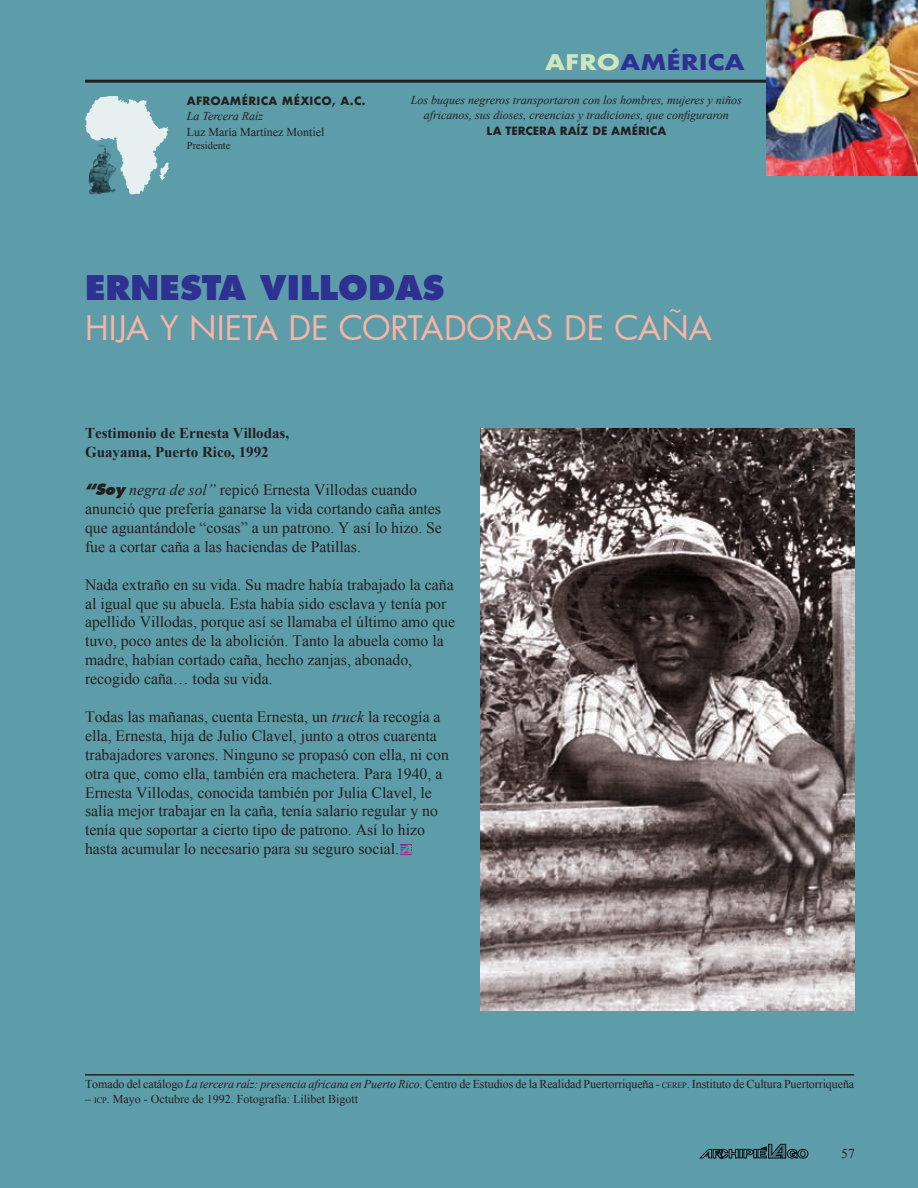
<style>
.page{position:relative;width:918px;height:1188px;background:#5d9da9}
.page>*{position:absolute;margin:0;border:0;box-sizing:border-box;transform-origin:0 0}
.t1{font:33px "Futura";color:#f9b4a2}
.t2{font:800 33px "Futura";color:#2e3092}
.t3{font:700 21px "Futura";color:#2e3092;scale:1.2 1}
.t4{font:15.75px/18.9px "Times New Roman";color:#231f20}
.t5{font:700 15px/18.9px "Times New Roman";color:#231f20}
.t6{font:13.5px "Times New Roman";color:#231f20}
.t7{font:12px "Times New Roman";letter-spacing:-.005em;color:#231f20}
.t8{font:italic 12px/14.4px "Times New Roman";color:#231f20;text-align:center}
.t9{font:700 11.1px "Futura";letter-spacing:.025em;color:#231f20}
.t10{font:700 11.1px "Futura";letter-spacing:.005em;color:#231f20}
.t11{font:10.5px "Times New Roman";color:#231f20}
.s1{color:#d0e6c1}
.s2{font-family:"Futura BT";font-weight:900;font-style:italic}
.s3{font-style:italic}
.s4{font-size:8.4px}
</style>
<div class="page">
<hr style="left:85px;top:80px;width:769px;height:3px;background:#231f20">
<img style="left:767px;top:0;width:151px;height:175px">
<svg style="left:85px;top:96px;width:83px;height:99px"></svg>
<img style="left:89px;top:141px;width:28px;height:53px">
<hr style="left:85px;top:1074px;width:769px;height:2px;background:#231f20">
<img style="left:480px;top:428px;width:374px;height:583px">
<svg style="left:699px;top:1144px;width:109px;height:15px"></svg>
<svg style="left:401px;top:844px;width:11px;height:11px"></svg>
<p class="t9" style="left:187px;top:94px;width:180px">AFROAMÉRICA MÉXICO, A.C.</p>
<p class="t8" style="left:187px;top:108px;width:78px">La Tercera Raíz</p>
<p class="t7" style="left:187px;top:126px;width:139px">Luz María Martínez Montiel</p>
<p class="t11" style="left:187px;top:139px;width:45px">Presidente</p>
<h2 class="t3" style="left:545px;top:48px;width:168px"><span class="s1">AFRO</span>AMÉRICA</h2>
<p class="t8" style="left:411px;top:93px;width:333px">Los buques negreros transportaron con los hombres, mujeres y niños africanos, sus dioses, creencias y tradiciones, que configuraron</p>
<p class="t10" style="left:486px;top:124px;width:182px">LA TERCERA RAÍZ DE AMÉRICA</p>
<h1 class="t2" style="left:85px;top:267px;width:361px">ERNESTA VILLODAS</h1>
<h1 class="t1" style="left:85px;top:305px;width:628px">HIJA Y NIETA DE CORTADORAS DE CAÑA</h1>
<p class="t5" style="left:85px;top:424px;width:206px">Testimonio de Ernesta Villodas,<br>Guayama, Puerto Rico, 1992</p>
<p class="t4" style="left:85px;top:480px;width:358px"><span class="s2">“Soy</span> <span class="s3">negra de sol”</span> repicó Ernesta Villodas cuando anunció que prefería ganarse la vida cortando caña antes que aguantándole “cosas” a un patrono. Y así lo hizo. Se fue a cortar caña a las haciendas de Patillas.</p>
<p class="t4" style="left:85px;top:575px;width:372px">Nada extraño en su vida. Su madre había trabajado la caña al igual que su abuela. Esta había sido esclava y tenía por apellido Villodas, porque así se llamaba el último amo que tuvo, poco antes de la abolición. Tanto la abuela como la madre, habían cortado caña, hecho zanjas, abonado, recogido caña… toda su vida.</p>
<p class="t4" style="left:85px;top:707px;width:365px">Todas las mañanas, cuenta Ernesta, un <span class="s3">truck</span> la recogía a ella, Ernesta, hija de Julio Clavel, junto a otros cuarenta trabajadores varones. Ninguno se propasó con ella, ni con otra que, como ella, también era machetera. Para 1940, a Ernesta Villodas, conocida también por Julia Clavel, le salía mejor trabajar en la caña, tenía salario regular y no tenía que soportar a cierto tipo de patrono. Así lo hizo hasta acumular lo necesario para su seguro social.</p>
<p class="t7" style="left:85px;top:1078px;width:771px">Tomado del catálogo <span class="s3">La tercera raíz: presencia africana en Puerto Rico</span>. Centro de Estudios de la Realidad Puertorriqueña - <span class="s4">CEREP</span>. Instituto de Cultura Puertorriqueña</p>
<p class="t7" style="left:85px;top:1092px;width:275px">– <span class="s4">ICP</span>. Mayo - Octubre de 1992. Fotografía: Lilibet Bigott</p>
<p class="t6" style="left:841px;top:1146px;width:15px">57</p>
</div>
